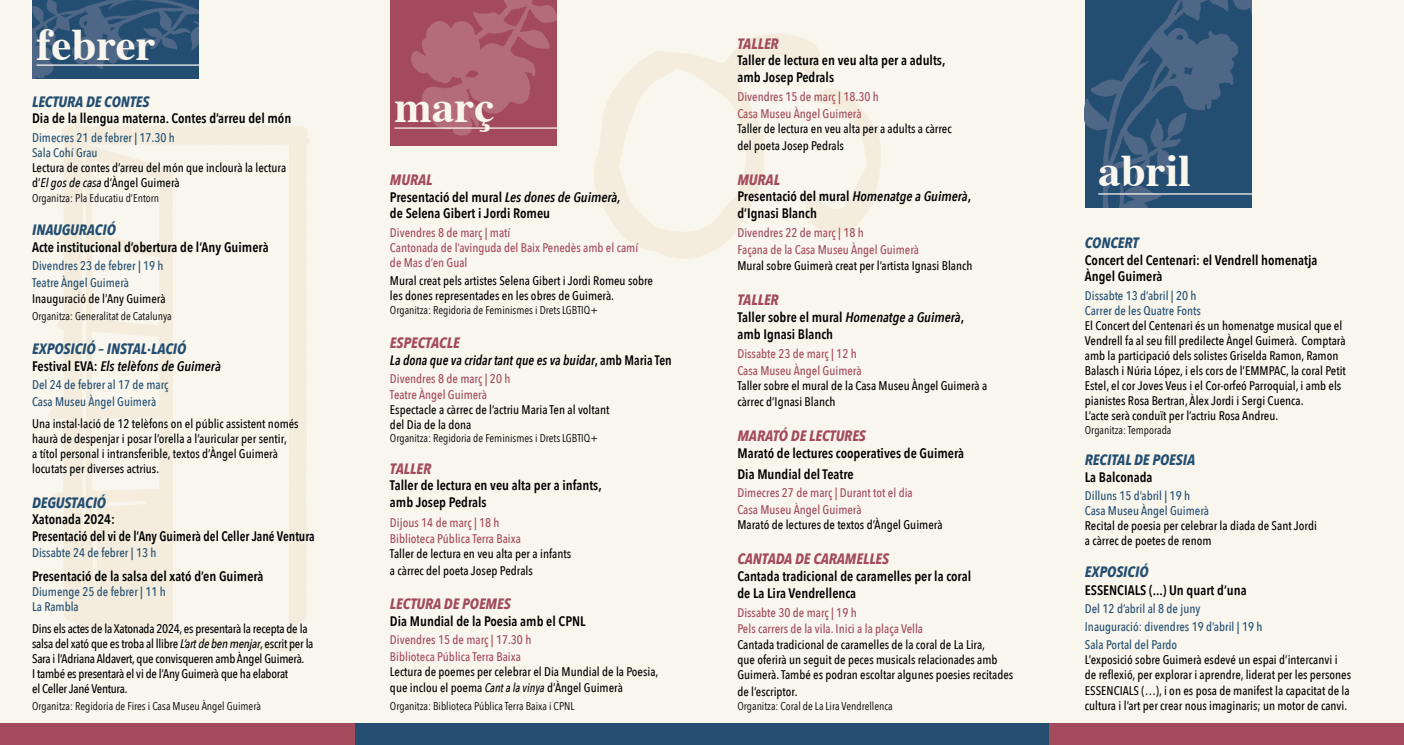
<style>
.page{position:relative;width:1404px;height:745px;background:#fff}
.page>*{position:absolute;margin:0;border:0;box-sizing:border-box;transform-origin:0 0}
.t1{font:700 45px "Times";color:#f9f6ed}
.t2{font:italic 700 15px "Avenir Next Condensed";color:#244e71}
.t3{font:italic 700 15px "Avenir Next Condensed";color:#a34a5d}
.t4{font:600 13.75px/16.5px "Avenir Next Condensed";color:#000}
.t5{font:italic 600 13.75px "Avenir Next Condensed";color:#000;scale:.94 1}
.t6{font:italic 600 13.75px "Avenir Next Condensed";color:#000}
.t7{font:500 12.5px/15px "Avenir Next Condensed";color:#000}
.t8{font:500 12.5px/16.8px "Avenir Next Condensed";color:#a34a5d}
.t9{font:500 12.5px/15px "Avenir Next Condensed";color:#244e71}
.t10{font:500 12.5px/15px "Avenir Next Condensed";letter-spacing:-.02em;color:#000}
.t11{font:11.25px "Avenir Next Condensed";color:#000}
.s1{font-style:italic}
.s2{font-style:normal}
</style>
<div class="page">
<div style="left:0;top:0;width:1403px;height:744px;background:#f9f6ed"></div>
<svg style="left:48px;top:113px;width:262px;height:540px"></svg>
<svg style="left:594px;top:34px;width:226px;height:225px"></svg>
<svg style="left:804px;top:86px;width:77px;height:150px"></svg>
<svg style="left:32px;top:0;width:167px;height:78px;background:#355879"></svg>
<hr style="left:37px;top:64px;width:185px;height:2px;background:#f9f6ed">
<div style="left:0;top:723px;width:354px;height:21px;background:#a34a5d"></div>
<div style="left:390px;top:0;width:166px;height:145px;background:#a34a5d"></div>
<svg style="left:411px;top:0;width:145px;height:136px"></svg>
<hr style="left:394px;top:127px;width:185px;height:2px;background:#f9f6ed">
<svg style="left:1084px;top:0;width:167px;height:207px;background:#325678"></svg>
<hr style="left:1098px;top:193px;width:185px;height:1px;background:#f9f6ed">
<div style="left:354px;top:723px;width:695px;height:21px;background:#254d70"></div>
<div style="left:1049px;top:723px;width:354px;height:21px;background:#a34a5d"></div>
<h1 class="t1" style="left:37px;top:1px;width:121px">febrer</h1>
<p class="t2" style="left:32px;top:92px;width:119px">LECTURA DE CONTES</p>
<p class="t4" style="left:32px;top:110px;width:261px">Dia de la llengua materna. Contes d’arreu del món</p>
<p class="t9" style="left:32px;top:130px;width:144px">Dimecres 21 de febrer | 17.30 h<br>Sala Cohí Grau</p>
<p class="t7" style="left:32px;top:160px;width:255px">Lectura de contes d’arreu del món que inclourà la lectura d’<span class="s1">El gos de casa</span> d’Àngel Guimerà</p>
<p class="t11" style="left:32px;top:188px;width:129px">Organitza: Pla Educatiu d’Entorn</p>
<p class="t2" style="left:32px;top:220px;width:85px">INAUGURACIÓ</p>
<p class="t4" style="left:32px;top:238px;width:238px">Acte institucional d’obertura de l’Any Guimerà</p>
<p class="t9" style="left:32px;top:257px;width:133px;line-height:16.5px">Divendres 23 de febrer | 19 h<br>Teatre Àngel Guimerà</p>
<p class="t7" style="left:32px;top:291px;width:135px">Inauguració de l’Any Guimerà</p>
<p class="t11" style="left:32px;top:306px;width:141px">Organitza: Generalitat de Catalunya</p>
<p class="t2" style="left:32px;top:339px;width:156px">EXPOSICIÓ – INSTAL·LACIÓ</p>
<p class="t6" style="left:32px;top:357px;width:190px"><span class="s2">Festival EVA:</span> Els telèfons de Guimerà</p>
<p class="t9" style="left:32px;top:376px;width:138px;line-height:16.5px">Del 24 de febrer al 17 de març<br>Casa Museu Àngel Guimerà</p>
<p class="t7" style="left:32px;top:416px;width:268px">Una instal·lació de 12 telèfons on el públic assistent només haurà de despenjar i posar l’orella a l’auricular per sentir,<br>a títol personal i intransferible, textos d’Àngel Guimerà locutats per diverses actrius.</p>
<p class="t2" style="left:32px;top:493px;width:75px">DEGUSTACIÓ</p>
<p class="t4" style="left:32px;top:510px;width:284px">Xatonada 2024:<br>Presentació del vi de l’Any Guimerà del Celler Jané Ventura</p>
<p class="t9" style="left:32px;top:545px;width:126px">Dissabte 24 de febrer | 13 h</p>
<p class="t4" style="left:32px;top:567px;width:233px">Presentació de la salsa del xató d’en Guimerà</p>
<p class="t9" style="left:32px;top:583px;width:135px">Diumenge 25 de febrer | 11 h<br>La Rambla</p>
<p class="t10" style="left:32px;top:620px;width:283px">Dins els actes de la Xatonada 2024, es presentarà la recepta de la salsa del xató que es troba al llibre <span class="s1">L’art de ben menjar</span>, escrit per la Sara i l’Adriana Aldavert, que convisqueren amb Àngel Guimerà.<br>I també es presentarà el vi de l’Any Guimerà que ha elaborat<br>el Celler Jané Ventura.</p>
<p class="t11" style="left:32px;top:695px;width:230px">Organitza: Regidoria de Fires i Casa Museu Àngel Guimerà</p>
<h1 class="t1" style="left:394px;top:64px;width:101px">març</h1>
<p class="t3" style="left:390px;top:170px;width:44px">MURAL</p>
<p class="t4" style="left:390px;top:188px;width:232px">Presentació del mural <span class="s1">Les dones de Guimerà, </span>de Selena Gibert i Jordi Romeu</p>
<p class="t8" style="left:390px;top:225px;width:250px;line-height:15px">Divendres 8 de març | matí<br>Cantonada de l’avinguda del Baix Penedès amb el camí de Mas d’en Gual</p>
<p class="t7" style="left:390px;top:273px;width:264px">Mural creat pels artistes Selena Gibert i Jordi Romeu sobre les dones representades en les obres de Guimerà.</p>
<p class="t11" style="left:390px;top:300px;width:209px">Organitza: Regidoria de Feminismes i Drets LGBTIQ+</p>
<p class="t3" style="left:390px;top:334px;width:71px">ESPECTACLE</p>
<p class="t5" style="left:390px;top:351px;width:301px">La dona que va cridar tant que es va buidar<span class="s2">, amb Maria Ten</span></p>
<p class="t8" style="left:390px;top:371px;width:122px;line-height:15px">Divendres 8 de març | 20 h<br>Teatre Àngel Guimerà</p>
<p class="t7" style="left:390px;top:401px;width:221px">Espectacle a càrrec de l’actriu Maria Ten al voltant del Dia de la dona</p>
<p class="t11" style="left:390px;top:428px;width:209px">Organitza: Regidoria de Feminismes i Drets LGBTIQ+</p>
<p class="t3" style="left:390px;top:459px;width:43px">TALLER</p>
<p class="t4" style="left:390px;top:476px;width:213px">Taller de lectura en veu alta per a infants, amb Josep Pedrals</p>
<p class="t8" style="left:390px;top:513px;width:132px">Dijous 14 de març | 18 h<br>Biblioteca Pública Terra Baixa</p>
<p class="t7" style="left:390px;top:545px;width:183px;line-height:16.5px">Taller de lectura en veu alta per a infants a càrrec del poeta Josep Pedrals</p>
<p class="t3" style="left:390px;top:594px;width:122px">LECTURA DE POEMES</p>
<p class="t4" style="left:390px;top:612px;width:197px">Dia Mundial de la Poesia amb el CPNL</p>
<p class="t8" style="left:390px;top:631px;width:143px">Divendres 15 de març | 17.30 h<br>Biblioteca Pública Terra Baixa</p>
<p class="t7" style="left:390px;top:662px;width:270px;line-height:16.5px">Lectura de poemes per celebrar el Dia Mundial de la Poesia, que inclou el poema <span class="s1">Cant a la vinya</span> d’Àngel Guimerà</p>
<p class="t11" style="left:390px;top:695px;width:186px">Organitza: Biblioteca Pública Terra Baixa i CPNL</p>
<p class="t3" style="left:737px;top:34px;width:43px">TALLER</p>
<p class="t4" style="left:737px;top:52px;width:209px">Taller de lectura en veu alta per a adults, amb Josep Pedrals</p>
<p class="t8" style="left:737px;top:88px;width:143px">Divendres 15 de març | 18.30 h<br>Casa Museu Àngel Guimerà</p>
<p class="t7" style="left:737px;top:120px;width:216px;line-height:16.8px">Taller de lectura en veu alta per a adults a càrrec del poeta Josep Pedrals</p>
<p class="t3" style="left:737px;top:170px;width:44px">MURAL</p>
<p class="t4" style="left:737px;top:188px;width:235px">Presentació del mural <span class="s1">Homenatge a Guimerà</span>, d’Ignasi Blanch</p>
<p class="t8" style="left:737px;top:224px;width:183px">Divendres 22 de març | 18 h<br>Façana de la Casa Museu Àngel Guimerà</p>
<p class="t7" style="left:737px;top:258px;width:236px">Mural sobre Guimerà creat per l’artista Ignasi Blanch</p>
<p class="t3" style="left:737px;top:291px;width:43px">TALLER</p>
<p class="t4" style="left:737px;top:308px;width:228px">Taller sobre el mural <span class="s1">Homenatge a Guimerà</span>, amb Ignasi Blanch</p>
<p class="t8" style="left:737px;top:345px;width:126px">Dissabte 23 de març | 12 h<br>Casa Museu Àngel Guimerà</p>
<p class="t7" style="left:737px;top:376px;width:251px;line-height:16.8px">Taller sobre el mural de la Casa Museu Àngel Guimerà a càrrec d’Ignasi Blanch</p>
<p class="t3" style="left:737px;top:426px;width:130px">MARATÓ DE LECTURES</p>
<p class="t4" style="left:737px;top:442px;width:228px;line-height:20.2px">Marató de lectures cooperatives de Guimerà<br>Dia Mundial del Teatre</p>
<p class="t8" style="left:737px;top:484px;width:177px">Dimecres 27 de març | Durant tot el dia<br>Casa Museu Àngel Guimerà</p>
<p class="t7" style="left:737px;top:517px;width:206px">Marató de lectures de textos d’Àngel Guimerà</p>
<p class="t3" style="left:737px;top:549px;width:153px">CANTADA DE CARAMELLES</p>
<p class="t4" style="left:737px;top:567px;width:235px">Cantada tradicional de caramelles per la coral de La Lira Vendrellenca</p>
<p class="t8" style="left:737px;top:603px;width:187px">Dissabte 30 de març | 19 h<br>Pels carrers de la vila. Inici a la plaça Vella</p>
<p class="t7" style="left:737px;top:636px;width:277px">Cantada tradicional de caramelles de la coral de La Lira,<br>que oferirà un seguit de peces musicals relacionades amb<br>Guimerà. També es podran escoltar algunes poesies recitades</p>
<p class="t7" style="left:737px;top:683px;width:62px">de l’escriptor.</p>
<p class="t11" style="left:737px;top:695px;width:157px">Organitza: Coral de La Lira Vendrellenca</p>
<h1 class="t1" style="left:1098px;top:128px;width:94px">abril</h1>
<p class="t2" style="left:1084px;top:234px;width:55px">CONCERT</p>
<p class="t4" style="left:1084px;top:251px;width:234px">Concert del Centenari: el Vendrell homenatja<br>Àngel Guimerà</p>
<p class="t9" style="left:1084px;top:288px;width:117px">Dissabte 13 d’abril | 20 h<br>Carrer de les Quatre Fonts</p>
<p class="t7" style="left:1084px;top:318px;width:262px">El Concert del Centenari és un homenatge musical que el Vendrell fa al seu fill predilecte Àngel Guimerà. Comptarà amb la participació dels solistes Griselda Ramon, Ramon Balasch i Núria López, i els cors de l’EMMPAC, la coral Petit Estel, el cor Joves Veus i el Cor-orfeó Parroquial, i amb els pianistes Rosa Bertran, Àlex Jordi i Sergi Cuenca.<br>L’acte serà conduït per l’actriu Rosa Andreu.</p>
<p class="t11" style="left:1084px;top:420px;width:88px">Organitza: Temporada</p>
<p class="t2" style="left:1084px;top:450px;width:112px">RECITAL DE POESIA</p>
<p class="t4" style="left:1084px;top:468px;width:69px">La Balconada</p>
<p class="t9" style="left:1084px;top:488px;width:126px">Dilluns 15 d’abril | 19 h<br>Casa Museu Àngel Guimerà</p>
<p class="t7" style="left:1084px;top:518px;width:233px">Recital de poesia per celebrar la diada de Sant Jordi a càrrec de poetes de renom</p>
<p class="t2" style="left:1084px;top:562px;width:65px">EXPOSICIÓ</p>
<p class="t4" style="left:1084px;top:581px;width:163px">ESSENCIALS (...) Un quart d’una</p>
<p class="t9" style="left:1084px;top:599px;width:179px;line-height:18px">Del 12 d’abril al 8 de juny<br>Inauguració: divendres 19 d’abril | 19 h<br>Sala Portal del Pardo</p>
<p class="t7" style="left:1084px;top:652px;width:268px">L’exposició sobre Guimerà esdevé un espai d’intercanvi i de reflexió, per explorar i aprendre, liderat per les persones ESSENCIALS (…), i on es posa de manifest la capacitat de la cultura i l’art per crear nous imaginaris; un motor de canvi.</p>
</div>
